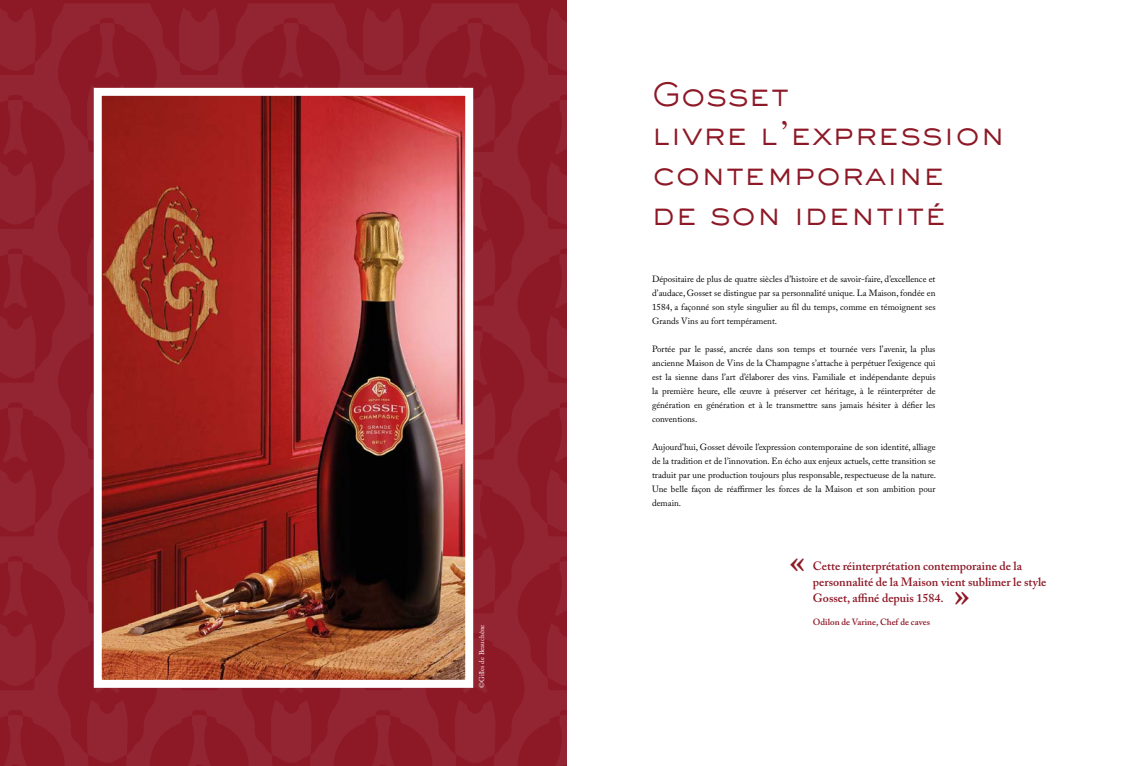
<style>
.page{position:relative;width:1134px;height:766px;background:#fff}
.page>*{position:absolute;margin:0;border:0;box-sizing:border-box;transform-origin:0 0}
.t1{font:38.7px "Adobe Caslon Pro";color:#8d1826}
.t2{font:300 31.6px/39.8px "Sackers Gothic Std";color:#8d1826}
.t3{font:600 12px/16px "Adobe Caslon Pro";color:#8d1826}
.t4{font:9px/14px "Adobe Caslon Pro";color:#000;text-align:justify}
.t5{font:600 9px "Adobe Caslon Pro";color:#8d1826}
.t6{font:7px "Adobe Caslon Pro";color:#fff}
</style>
<div class="page">
<svg style="left:0;top:3px;width:567px;height:762px;background:#901f2d"></svg>
<img style="left:103px;top:97px;width:361px;height:581px">
<div style="left:94px;top:88px;width:379px;height:599px;border:8px solid #fff"></div>
<p class="t6" style="left:478px;top:687px;width:65px;rotate:-90deg">©Gilles de Beauchêne</p>
<h2 class="t2" style="left:652px;top:73px;width:355px">Gosset<br>livre l’expression contemporaine<br>de son identité</h2>
<p class="t4" style="left:652px;top:272px;width:285px">Dépositaire de plus de quatre siècles d’histoire et de savoir-faire, d’excellence et d’audace, Gosset se distingue par sa personnalité unique. La Maison, fondée en 1584, a façonné son style singulier au fil du temps, comme en témoignent ses Grands Vins au fort tempérament.</p>
<p class="t4" style="left:652px;top:342px;width:285px">Portée par le passé, ancrée dans son temps et tournée vers l’avenir, la plus ancienne Maison de Vins de la Champagne s’attache à perpétuer l’exigence qui est la sienne dans l’art d’élaborer des vins. Familiale et indépendante depuis la première heure, elle œuvre à préserver cet héritage, à le réinterpréter de génération en génération et à le transmettre sans jamais hésiter à défier les conventions.</p>
<p class="t4" style="left:652px;top:440px;width:286px">Aujourd’hui, Gosset dévoile l’expression contemporaine de son identité, alliage de la tradition et de l’innovation. En écho aux enjeux actuels, cette transition se traduit par une production toujours plus responsable, respectueuse de la nature.<br>Une belle façon de réaffirmer les forces de la Maison et son ambition pour demain.</p>
<h1 class="t1" style="left:789px;top:536px;width:17px">«</h1>
<h3 class="t3" style="left:813px;top:557px;width:235px">Cette réinterprétation contemporaine de la personnalité de la Maison vient sublimer le style<br>Gosset, affiné depuis 1584.</h3>
<p class="t5" style="left:813px;top:616px;width:119px">Odilon de Varine, Chef de caves</p>
<h1 class="t1" style="left:970px;top:626px;width:17px;rotate:-180deg">«</h1>
</div>
